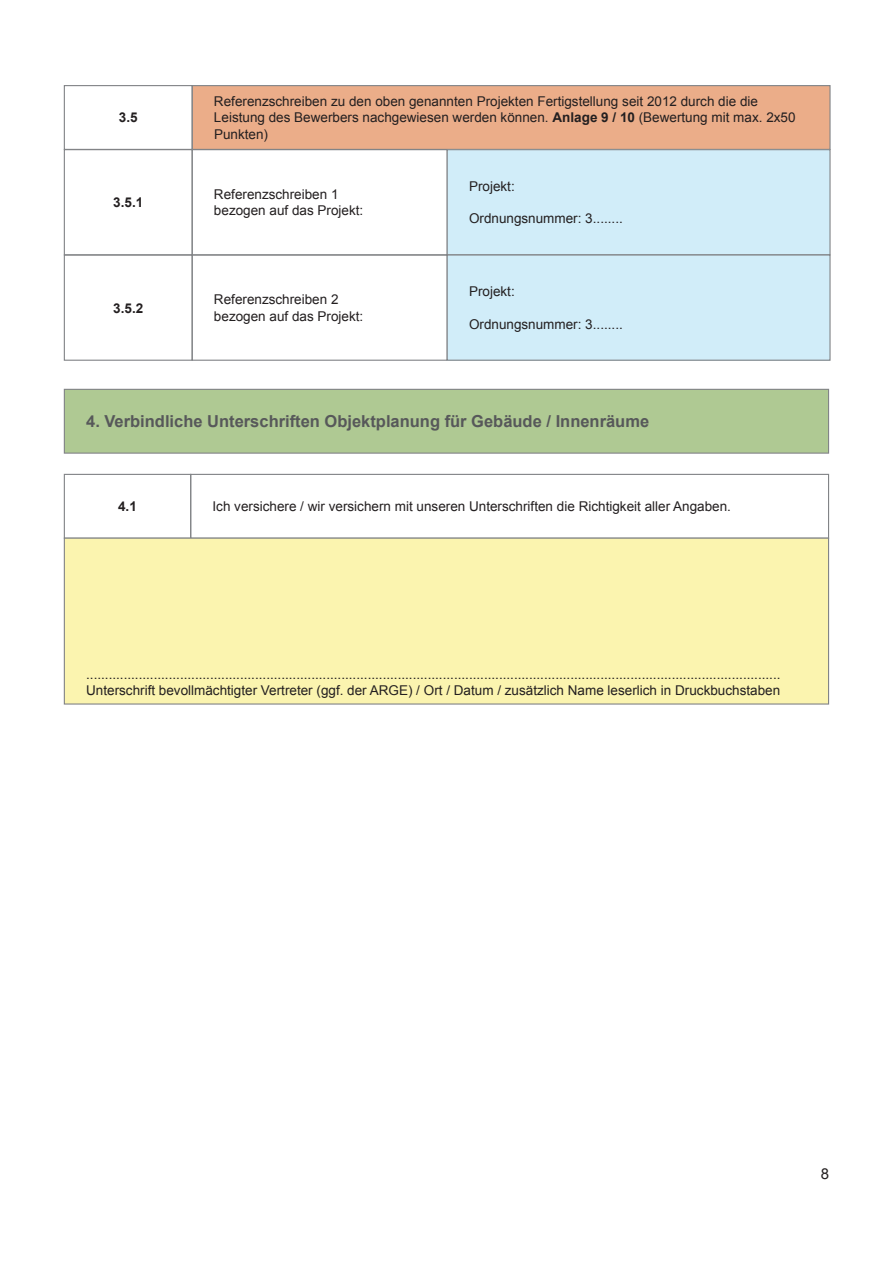
<style>
.page{position:relative;width:893px;height:1263px;background:#fff}
.page>*{position:absolute;margin:0;border:0;box-sizing:border-box;transform-origin:0 0}
.t1{font:700 16.5px "Arial";color:#57585a}
.t2{font:15px "Arial";color:#231f20}
.t3{font:13.5px/16.2px "Arial";color:#231f20}
.t4{font:700 13.5px "Arial";color:#231f20}
.s1{font-weight:700}
</style>
<div class="page">
<div style="left:64px;top:389px;width:764px;height:64px;background:#afc993"></div>
<div style="left:64px;top:389px;width:765px;height:65px;border:1px solid #828487"></div>
<div style="left:64px;top:474px;width:127px;height:65px;border:1px solid #828487"></div>
<div style="left:190px;top:474px;width:639px;height:65px;border:1px solid #828487"></div>
<div style="left:64px;top:538px;width:764px;height:166px;background:#fbf4af"></div>
<div style="left:64px;top:538px;width:765px;height:167px;border:1px solid #828487"></div>
<div style="left:192px;top:86px;width:638px;height:63px;background:#ebad89"></div>
<div style="left:192px;top:85px;width:639px;height:65px;border:1px solid #828487"></div>
<div style="left:64px;top:85px;width:129px;height:65px;border:1px solid #828487"></div>
<div style="left:192px;top:149px;width:256px;height:106px;border:1px solid #828487"></div>
<div style="left:64px;top:149px;width:129px;height:106px;border:1px solid #828487"></div>
<div style="left:447px;top:150px;width:383px;height:105px;background:#d1edf9"></div>
<div style="left:447px;top:149px;width:384px;height:106px;border:1px solid #828487"></div>
<div style="left:192px;top:254px;width:256px;height:107px;border:1px solid #828487"></div>
<div style="left:64px;top:254px;width:129px;height:107px;border:1px solid #828487"></div>
<div style="left:447px;top:255px;width:383px;height:105px;background:#d1edf9"></div>
<div style="left:447px;top:254px;width:384px;height:107px;border:1px solid #828487"></div>
<p class="t4" style="left:119px;top:109px;width:20px">3.5</p>
<p class="t4" style="left:113px;top:193px;width:32px">3.5.1</p>
<p class="t4" style="left:113px;top:299px;width:32px">3.5.2</p>
<p class="t3" style="left:214px;top:94px;width:583px">Referenzschreiben zu den oben genannten Projekten Fertigstellung seit 2012 durch die die<br>Leistung des Bewerbers nachgewiesen werden können. <span class="s1">Anlage 9 / 10</span> (Bewertung mit max. 2x50<br>Punkten)</p>
<p class="t3" style="left:214px;top:186px;width:126px">Referenzschreiben 1</p>
<p class="t3" style="left:214px;top:203px;width:151px">bezogen auf das Projekt:</p>
<p class="t3" style="left:214px;top:292px;width:126px">Referenzschreiben 2</p>
<p class="t3" style="left:214px;top:308px;width:151px">bezogen auf das Projekt:</p>
<p class="t3" style="left:469px;top:178px;width:47px">Projekt:</p>
<p class="t3" style="left:469px;top:211px;width:155px">Ordnungsnummer: 3........</p>
<p class="t3" style="left:469px;top:284px;width:47px">Projekt:</p>
<p class="t3" style="left:469px;top:316px;width:155px">Ordnungsnummer: 3........</p>
<p class="t1" style="left:86px;top:410px;width:564px">4. Verbindliche Unterschriften Objektplanung für Gebäude / Innenräume</p>
<p class="t4" style="left:118px;top:497px;width:20px">4.1</p>
<p class="t3" style="left:213px;top:498px;width:520px">Ich versichere / wir versichern mit unseren Unterschriften die Richtigkeit aller Angaben.</p>
<p class="t3" style="left:86px;top:666px;width:696px">.........................................................................................................................................................................................</p>
<p class="t3" style="left:86px;top:682px;width:695px">Unterschrift bevollmächtigter Vertreter (ggf. der ARGE) / Ort / Datum / zusätzlich Name leserlich in Druckbuchstaben</p>
<p class="t2" style="left:821px;top:1164px;width:10px">8</p>
</div>
